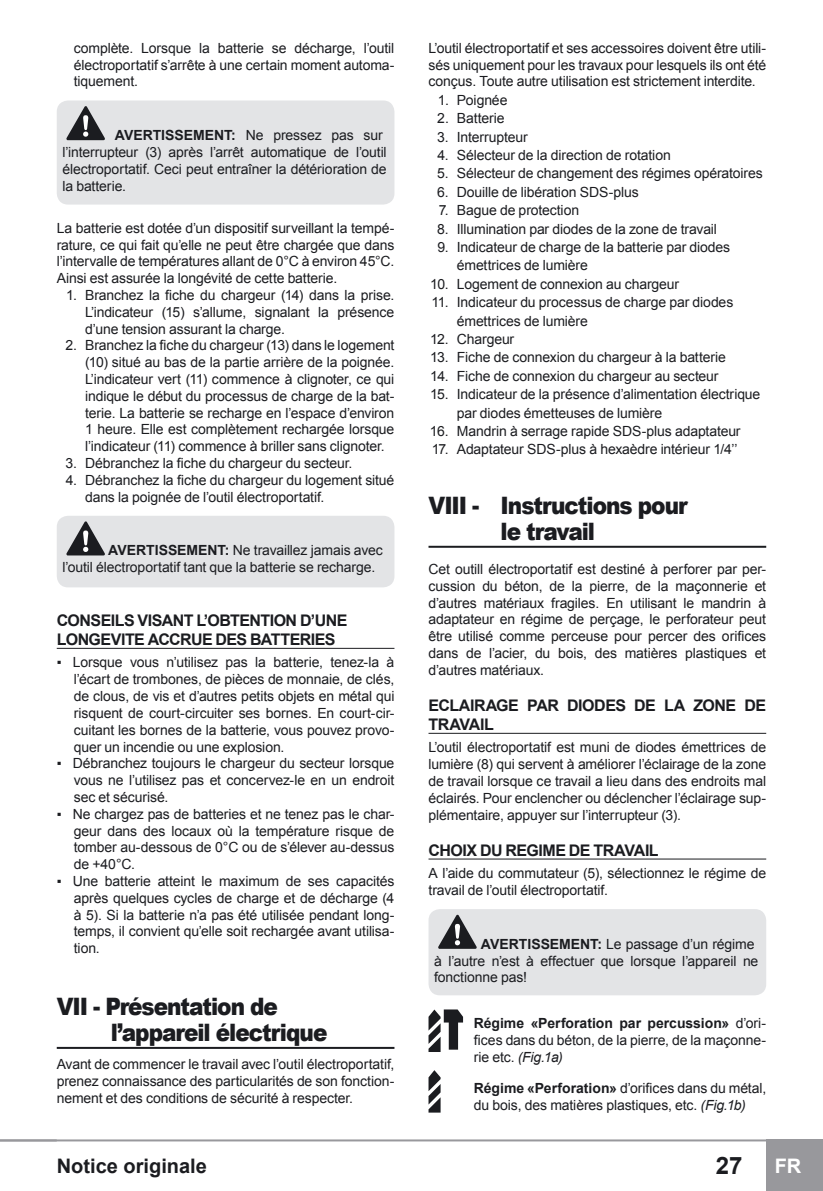
<style>
.page{position:relative;width:823px;height:1191px;background:#fff}
.page>*{position:absolute;margin:0;border:0;box-sizing:border-box;transform-origin:0 0}
.t1{font:900 24px/26px "Arial";letter-spacing:-.045em;color:#1b1c20;scale:.9 1}
.t2{font:700 24px "Arial";color:#1b1c20}
.t3{font:700 20px "Arial";color:#1b1c20}
.t4{font:700 20px "Arial";color:#fff}
.t5{font:700 16px/19.2px "Arial";letter-spacing:-.03em;color:#1b1c20}
.t6{font:14px/16.8px "Arial";letter-spacing:-.01em;color:#1b1c20;text-align:justify}
.t7{font:700 14px "Arial";letter-spacing:-.005em;color:#1b1c20}
.s1{font-weight:700}
.s2{font-style:italic}
</style>
<div class="page">
<div style="left:765px;top:1139px;width:57px;height:52px;background:#98989c"></div>
<hr style="left:0;top:1139px;width:780px;height:2px;background:#98989c">
<hr style="left:57px;top:648px;width:337px;height:1px;background:#1b1c20">
<hr style="left:57px;top:1047px;width:337px;height:2px;background:#1b1c20">
<div style="left:57px;top:100px;width:337px;height:105px;background:#e3e4e6;border-radius:11px"></div>
<svg style="left:66px;top:106px;width:39px;height:34px"></svg>
<div style="left:57px;top:516px;width:337px;height:71px;background:#e3e4e6;border-radius:11px"></div>
<svg style="left:66px;top:521px;width:39px;height:34px"></svg>
<hr style="left:428px;top:546px;width:337px;height:2px;background:#1b1c20">
<hr style="left:428px;top:733px;width:337px;height:1px;background:#1b1c20">
<hr style="left:428px;top:858px;width:337px;height:1px;background:#1b1c20">
<div style="left:428px;top:909px;width:337px;height:86px;background:#e3e4e6;border-radius:11px"></div>
<svg style="left:438px;top:914px;width:38px;height:34px"></svg>
<svg style="left:428px;top:1009px;width:35px;height:43px"></svg>
<svg style="left:428px;top:1070px;width:12px;height:42px"></svg>
<p class="t6" style="left:74px;top:40px;width:322px">complète. Lorsque la batterie se décharge, l’outil électroportatif s’arrête à une certain moment automa&shy;tiquement.</p>
<p class="t7" style="left:115px;top:126px;width:61px">AVE RTISSEME</p>
<p class="t6" style="left:62px;top:127px;width:325px;text-align:left;text-indent:151px"><span class="s1">NT:</span> Ne pressez pas sur l’interrupteur (3) après l’arrêt automatique de l’outil électroportatif. Ceci peut entraîner la détérioration de la batterie.</p>
<p class="t6" style="left:57px;top:219px;width:339px">La batterie est dotée d’un dispositif surveillant la tempé&shy;rature, ce qui fait qu’elle ne peut être chargée que dans l’intervalle de températures allant de 0°C à environ 45°C.<br>Ainsi est assurée la longévité de cette batterie.</p>
<p class="t6" style="left:85px;top:287px;width:310px;text-indent:-19px">1. Branchez la fiche du chargeur (14) dans la prise.<br>L’indicateur (15) s’allume, signalant la présence d’une tension assurant la charge.</p>
<p class="t6" style="left:85px;top:337px;width:310px;text-indent:-20px">2. Branchez la fiche du chargeur (13) dans le logement (10) situé au bas de la partie arrière de la poignée.<br>L’indicateur vert (11) commence à clignoter, ce qui indique le début du processus de charge de la bat&shy;terie. La batterie se recharge en l’espace d’environ 1 heure. Elle est complètement rechargée lorsque l’indicateur (11) commence à briller sans clignoter.</p>
<p class="t6" style="left:65px;top:455px;width:288px">3. Débranchez la fiche du chargeur du secteur.</p>
<p class="t6" style="left:85px;top:471px;width:310px;text-indent:-19px">4. Débranchez la fiche du chargeur du logement situé dans la poignée de l’outil électroportatif.</p>
<p class="t7" style="left:108px;top:541px;width:61px">AVE RTISSEME</p>
<p class="t6" style="left:62px;top:542px;width:321px;text-indent:145px"><span class="s1">NT:</span> Ne travaillez jamais avec l’outil électroportatif tant que la batterie se recharge.</p>
<p class="t5" style="left:57px;top:611px;width:173px">CONSEILS VISANT L’OBTE</p>
<p class="t5" style="left:57px;top:611px;width:290px;text-indent:193px">NTION D’UNE<br>LONGEVITE ACCRUE DES BATTERIES</p>
<p class="t6" style="left:74px;top:654px;width:322px;text-indent:-17px">▪ Lorsque vous n’utilisez pas la batterie, tenez-la à l’écart de trombones, de pièces de monnaie, de clés, de clous, de vis et d’autres petits objets en métal qui risquent de court-circuiter ses bornes. En court-cir&shy;cuitant les bornes de la batterie, vous pouvez provo&shy;quer un incendie ou une explosion.</p>
<p class="t6" style="left:74px;top:755px;width:322px;text-indent:-17px">▪ Débranchez toujours le chargeur du secteur lorsque vous ne l’utilisez pas et concervez-le en un endroit sec et sécurisé.</p>
<p class="t6" style="left:74px;top:805px;width:322px;text-indent:-17px">▪ Ne chargez pas de batteries et ne tenez pas le char&shy;geur dans des locaux où la température risque de tomber au-dessous de 0°C ou de s’élever au-dessus de +40°C.</p>
<p class="t6" style="left:74px;top:872px;width:322px;text-indent:-17px">▪ Une batterie atteint le maximum de ses capacités après quelques cycles de charge et de décharge (4 à 5). Si la batterie n’a pas été utilisée pendant long&shy;temps, il convient qu’elle soit rechargée avant utilisa&shy;tion.</p>
<p class="t1" style="left:111px;top:993px;width:242px;text-indent:-54px">VII - Présentation de l’appareil électrique</p>
<p class="t6" style="left:57px;top:1056px;width:339px">Avant de commencer le travail avec l’outil électroportatif, prenez connaissance des particularités de son fonction&shy;nement et des conditions de sécurité à respecter.</p>
<p class="t6" style="left:428px;top:40px;width:339px">L’outil électroportatif et ses accessoires doivent être utili&shy;sés uniquement pour les travaux pour lesquels ils ont été conçus. Toute autre utilisation est strictement interdite.</p>
<p class="t6" style="left:437px;top:92px;width:71px">1. Poignée</p>
<p class="t6" style="left:437px;top:110px;width:69px">2. Batterie</p>
<p class="t6" style="left:437px;top:128px;width:92px">3. Interrupteur</p>
<p class="t6" style="left:437px;top:147px;width:235px">4. Sélecteur de la direction de rotation</p>
<p class="t6" style="left:437px;top:165px;width:327px">5. Sélecteur de changement des régimes opératoires</p>
<p class="t6" style="left:437px;top:184px;width:203px">6. Douille de libération SDS-plus</p>
<p class="t6" style="left:438px;top:202px;width:142px">7. Bague de protection</p>
<p class="t6" style="left:437px;top:220px;width:281px">8. Illumination par diodes de la zone de travail</p>
<p class="t6" style="left:456px;top:238px;width:275px;line-height:18.4px;text-indent:-19px">9. Indicateur de charge de la batterie par diodes émettrices de lumière</p>
<p class="t6" style="left:430px;top:276px;width:250px">10. Logement de connexion au chargeur</p>
<p class="t6" style="left:456px;top:293px;width:278px;line-height:18.4px;text-indent:-25px">11. Indicateur du processus de charge par diodes émettrices de lumière</p>
<p class="t6" style="left:430px;top:331px;width:86px">12. Chargeur</p>
<p class="t6" style="left:430px;top:349px;width:297px">13. Fiche de connexion du chargeur à la batterie</p>
<p class="t6" style="left:430px;top:367px;width:289px">14. Fiche de connexion du chargeur au secteur</p>
<p class="t6" style="left:456px;top:385px;width:305px;line-height:18.4px;text-indent:-27px">15. Indicateur de la présence d’alimentation électrique par diodes émetteuses de lumière</p>
<p class="t6" style="left:430px;top:423px;width:312px">16. Mandrin à serrage rapide SDS-plus adaptateur</p>
<p class="t6" style="left:431px;top:441px;width:307px">17. Adaptateur SDS-plus à hexaèdre intérieur 1/4’’</p>
<p class="t1" style="left:500px;top:492px;width:209px;text-indent:-72px">VIII - Instructions pour le travail</p>
<p class="t6" style="left:428px;top:561px;width:339px">Cet outill électroportatif est destiné à perforer par per&shy;cussion du béton, de la pierre, de la maçonnerie et d’autres matériaux fragiles. En utilisant le mandrin à adaptateur en régime de perçage, le perforateur peut être utilisé comme perceuse pour percer des orifices dans de l’acier, du bois, des matières plastiques et d’autres matériaux.</p>
<p class="t5" style="left:428px;top:696px;width:337px">ECLAIRAGE PAR DIODES DE LA ZONE DE<br>TRAVAIL</p>
<p class="t6" style="left:428px;top:739px;width:339px">L’outil électroportatif est muni de diodes émettrices de lumière (8) qui servent à améliorer l’éclairage de la zone de travail lorsque ce travail a lieu dans des endroits mal éclairés. Pour enclencher ou déclencher l’éclairage sup&shy;plémentaire, appuyer sur l’interrupteur (3).</p>
<p class="t5" style="left:428px;top:841px;width:230px">CHOIX DU REGIME DE TRAVAIL</p>
<p class="t6" style="left:428px;top:865px;width:339px">A l’aide du commutateur (5), sélectionnez le régime de travail de l’outil électroportatif.</p>
<p class="t7" style="left:480px;top:934px;width:61px">AVE RTISSEME</p>
<p class="t6" style="left:434px;top:935px;width:325px;text-align:left;text-indent:146px"><span class="s1">NT:</span> Le passage d’un régime à l’autre n’est à effectuer que lorsque l’appareil ne fonctionne pas!</p>
<p class="t6" style="left:473px;top:1015px;width:294px"><span class="s1">Régime «Perforation par percussion»</span> d’ori&shy;fices dans du béton, de la pierre, de la maçonne&shy;rie etc. <span class="s2">(Fig.1a)</span></p>
<p class="t6" style="left:473px;top:1080px;width:293px"><span class="s1">Régime «Perforation»</span> d’orifices dans du métal, du bois, des matières plastiques, etc. <span class="s2">(Fig.1b)</span></p>
<h2 class="t3" style="left:57px;top:1152px;width:152px">Notice originale</h2>
<p class="t2" style="left:715px;top:1149px;width:28px">27</p>
<h2 class="t4" style="left:774px;top:1152px;width:28px">FR</h2>
</div>
